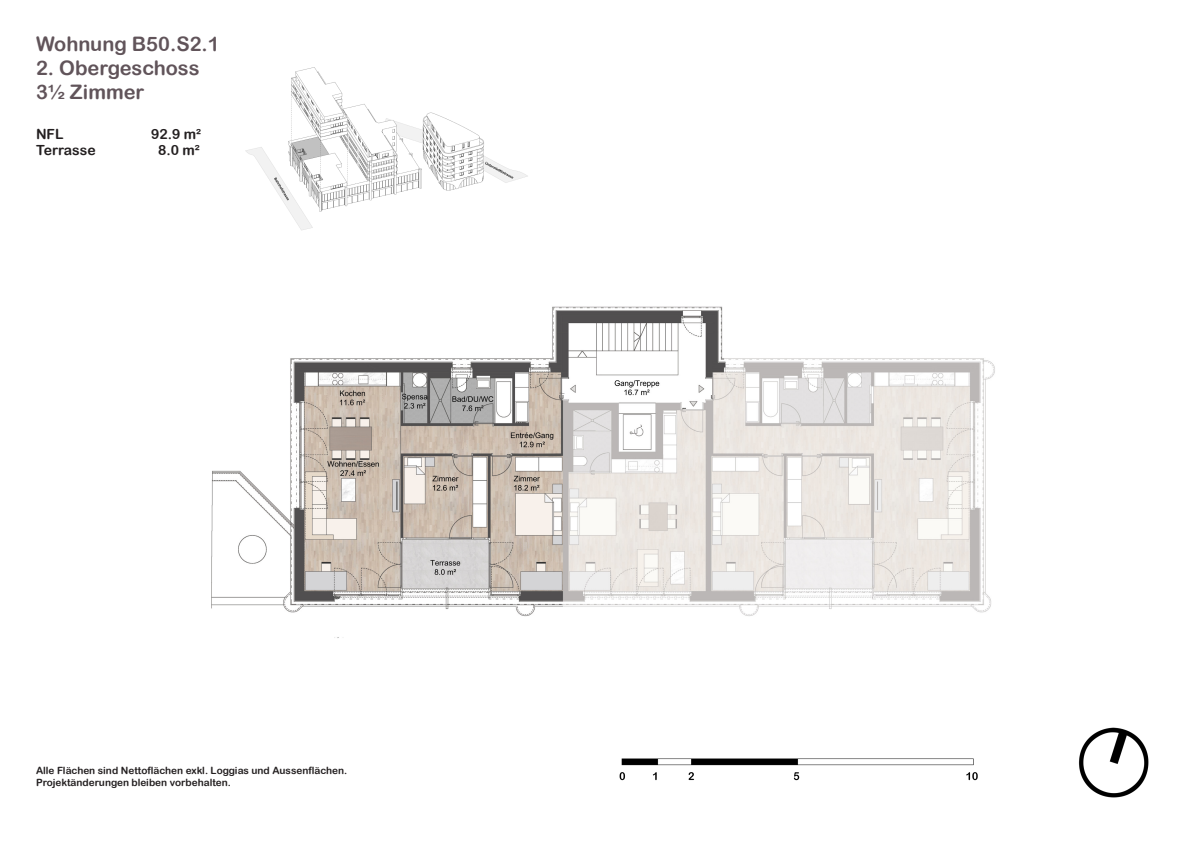
<style>
.page{position:relative;width:1191px;height:842px;background:#fff}
.page>*{position:absolute;margin:0;border:0;box-sizing:border-box;transform-origin:0 0}
.t1{font:20px "Arial Rounded MT Bold";color:#61545a}
.t2{font:14px "Arial Rounded MT Bold";color:#231f20}
.t3{font:10px "Arial Rounded MT Bold";color:#231f20}
</style>
<div class="page">
<img style="left:211px;top:306px;width:784px;height:332px">
<img style="left:619px;top:758px;width:359px;height:23px">
<img style="left:245px;top:67px;width:283px;height:164px">
<img style="left:1079px;top:727px;width:70px;height:71px">
<p class="t1" style="left:36px;top:32px;width:185px">Wohnung B50.S2.1</p>
<p class="t1" style="left:36px;top:56px;width:165px">2. Obergeschoss</p>
<p class="t1" style="left:36px;top:80px;width:110px">3½ Zimmer</p>
<p class="t2" style="left:36px;top:125px;width:29px">NFL</p>
<p class="t2" style="left:151px;top:125px;width:52px">92.9 m²</p>
<p class="t2" style="left:36px;top:141px;width:61px">Terrasse</p>
<p class="t2" style="left:158px;top:141px;width:43px">8.0 m²</p>
<p class="t3" style="left:36px;top:764px;width:313px">Alle Flächen sind Nettoflächen exkl. Loggias und Aussenflächen.</p>
<p class="t3" style="left:36px;top:776px;width:196px">Projektänderungen bleiben vorbehalten.</p>
</div>
